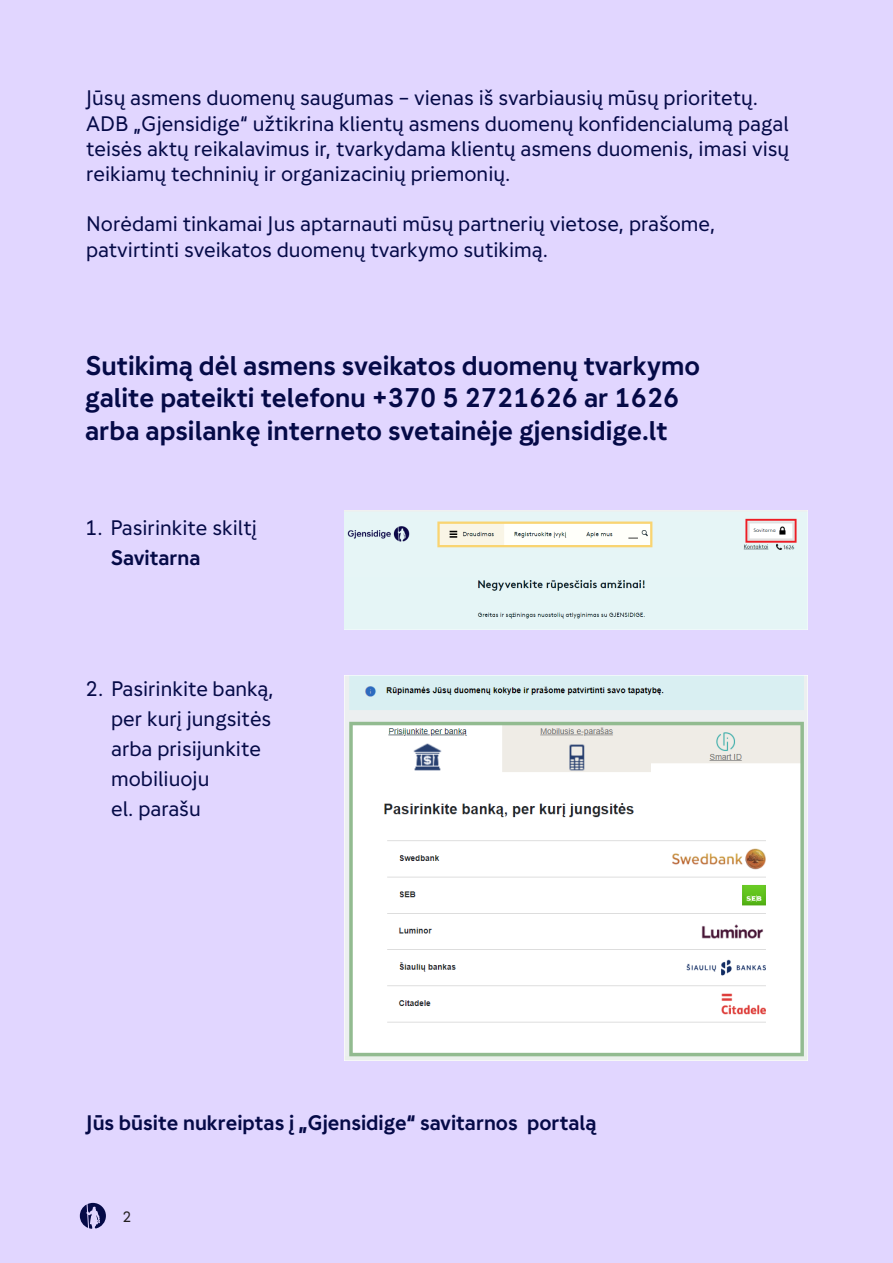
<style>
.page{position:relative;width:893px;height:1263px;background:#e1d6ff}
.page>*{position:absolute;margin:0;border:0;box-sizing:border-box;transform-origin:0 0}
.t1{font:700 27px/32.4px "Gjensidige Type";color:#050a47}
.t2{font:21px/30px "Gjensidige Type";color:#050a47}
.t3{font:700 21px "Gjensidige Type";color:#050a47}
.t4{font:15px "Gjensidige Type";color:#231f20}
.s1{font-weight:700}
</style>
<div class="page">
<svg style="left:80px;top:1203px;width:26px;height:26px"></svg>
<img style="left:345px;top:510px;width:463px;height:119px">
<img style="left:345px;top:676px;width:463px;height:384px">
<p class="t2" style="left:86px;top:85px;width:705px;line-height:25.2px">Jūsų asmens duomenų saugumas – vienas iš svarbiausių mūsų prioritetų.<br>ADB „Gjensidige“ užtikrina klientų asmens duomenų konfidencialumą pagal teisės aktų reikalavimus ir, tvarkydama klientų asmens duomenis, imasi visų reikiamų techninių ir organizacinių priemonių.</p>
<p class="t2" style="left:86px;top:211px;width:631px;line-height:25.2px">Norėdami tinkamai Jus aptarnauti mūsų partnerių vietose, prašome, patvirtinti sveikatos duomenų tvarkymo sutikimą.</p>
<p class="t1" style="left:85px;top:349px;width:617px">Sutikimą dėl asmens sveikatos duomenų tvarkymo</p>
<p class="t1" style="left:85px;top:381px;width:596px">galite pateikti telefonu +370 5 2721626 ar 1626 arba apsilankę interneto svetainėje gjensidige.lt</p>
<p class="t2" style="left:111px;top:512px;width:148px;text-indent:-26px">1. Pasirinkite skiltį<br><span class="s1">Savitarna</span></p>
<p class="t2" style="left:111px;top:674px;width:164px;text-indent:-26px">2. Pasirinkite banką, per kurį jungsitės arba prisijunkite mobiliuoju<br>el. parašu</p>
<p class="t3" style="left:86px;top:1110px;width:512px">Jūs būsite nukreiptas į „Gjensidige“ savitarnos portalą</p>
<p class="t4" style="left:122px;top:1207px;width:10px">2</p>
</div>
